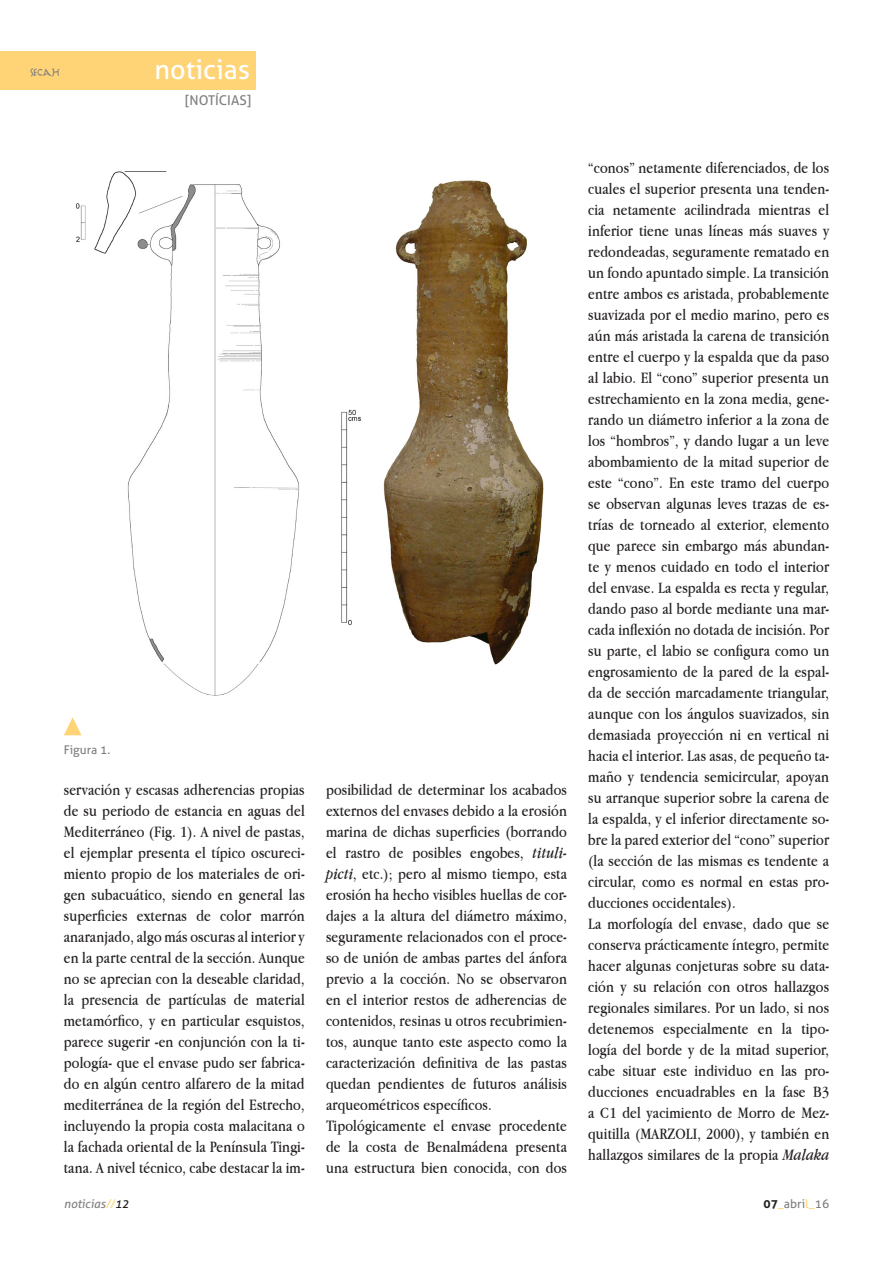
<style>
.page{position:relative;width:893px;height:1263px;background:#fff}
.page>*{position:absolute;margin:0;border:0;box-sizing:border-box;transform-origin:0 0}
.t1{font:27px "Aller";color:#fff}
.t2{font:18px "Marathon II";color:#808080}
.t3{font:16.5px/21px "Apple Garamond";letter-spacing:.01em;color:#231f20}
.t4{font:13.5px "Aller";color:#808080}
.t5{font:12px "Aller";color:#808080}
.t6{font:italic 12px "Aller";color:#808080}
.s1{font-style:italic}
.s2{color:#ffd476}
.s3{color:#231f20}
.s4{font-weight:700;color:#231f20}
</style>
<div class="page">
<div style="left:0;top:51px;width:255px;height:38px;background:#ffd476"></div>
<img style="left:76px;top:171px;width:468px;height:525px">
<svg style="left:64px;top:717px;width:17px;height:18px"></svg>
<p class="t2" style="left:31px;top:64px;width:31px">secah</p>
<h1 class="t1" style="left:154px;top:53px;width:97px">noticias</h1>
<p class="t4" style="left:185px;top:92px;width:67px">[NOTÍCIAS]</p>
<p class="t5" style="left:64px;top:743px;width:48px">Figura 1.</p>
<p class="t3" style="left:64px;top:779px;width:242px;text-align:justify">servación y escasas adherencias propias de su periodo de estancia en aguas del Mediterráneo (Fig. 1). A nivel de pastas, el ejemplar presenta el típico oscureci&shy;miento propio de los materiales de ori&shy;gen subacuático, siendo en general las superficies externas de color marrón anaranjado, algo más oscuras al interior y en la parte central de la sección. Aunque no se aprecian con la deseable claridad, la presencia de partículas de material metamórfico, y en particular esquistos, parece sugerir -en conjunción con la ti&shy;pología- que el envase pudo ser fabrica&shy;do en algún centro alfarero de la mitad mediterránea de la región del Estrecho, incluyendo la propia costa malacitana o la fachada oriental de la Península Tingi&shy;tana. A nivel técnico, cabe destacar la im-</p>
<p class="t3" style="left:326px;top:779px;width:242px">posibilidad de determinar los acabados externos del envases debido a la erosión marina de dichas superficies (borrando el rastro de posibles engobes, <span class="s1">tituli&shy;picti</span>, etc.); pero al mismo tiempo, esta erosión ha hecho visibles huellas de cor&shy;dajes a la altura del diámetro máximo, seguramente relacionados con el proce&shy;so de unión de ambas partes del ánfora previo a la cocción. No se observaron en el interior restos de adherencias de contenidos, resinas u otros recubrimien&shy;tos, aunque tanto este aspecto como la caracterización definitiva de las pastas quedan pendientes de futuros análisis arqueométricos específicos.<br>Tipológicamente el envase procedente de la costa de Benalmádena presenta una estructura bien conocida, con dos</p>
<p class="t3" style="left:588px;top:157px;width:242px">“conos” netamente diferenciados, de los cuales el superior presenta una tenden&shy;cia netamente acilindrada mientras el inferior tiene unas líneas más suaves y redondeadas, seguramente rematado en un fondo apuntado simple. La transición entre ambos es aristada, probablemente suavizada por el medio marino, pero es aún más aristada la carena de transición entre el cuerpo y la espalda que da paso al labio. El “cono” superior presenta un estrechamiento en la zona media, gene&shy;rando un diámetro inferior a la zona de los “hombros”, y dando lugar a un leve abombamiento de la mitad superior de este “cono”. En este tramo del cuerpo se observan algunas leves trazas de es&shy;trías de torneado al exterior, elemento que parece sin embargo más abundan&shy;te y menos cuidado en todo el interior del envase. La espalda es recta y regular, dando paso al borde mediante una mar&shy;cada inflexión no dotada de incisión. Por su parte, el labio se configura como un engrosamiento de la pared de la espal&shy;da de sección marcadamente triangular, aunque con los ángulos suavizados, sin demasiada proyección ni en vertical ni hacia el interior. Las asas, de pequeño ta&shy;maño y tendencia semicircular, apoyan su arranque superior sobre la carena de la espalda, y el inferior directamente so&shy;bre la pared exterior del “cono” superior (la sección de las mismas es tendente a circular, como es normal en estas pro&shy;ducciones occidentales).<br>La morfología del envase, dado que se conserva prácticamente íntegro, permite hacer algunas conjeturas sobre su data&shy;ción y su relación con otros hallazgos regionales similares. Por un lado, si nos detenemos especialmente en la tipo&shy;logía del borde y de la mitad superior, cabe situar este individuo en las pro&shy;ducciones encuadrables en la fase B3 a C1 del yacimiento de Morro de Mez&shy;quitilla (MARZOLI, 2000), y también en hallazgos similares de la propia <span class="s1">Malaka</span></p>
<p class="t6" style="left:64px;top:1196px;width:67px">noticias<span class="s2">//</span><span class="s3">12</span></p>
<p class="t5" style="left:763px;top:1196px;width:67px"><span class="s4">07</span><span class="s2">_</span>abri<span class="s2">l_</span>16</p>
</div>
